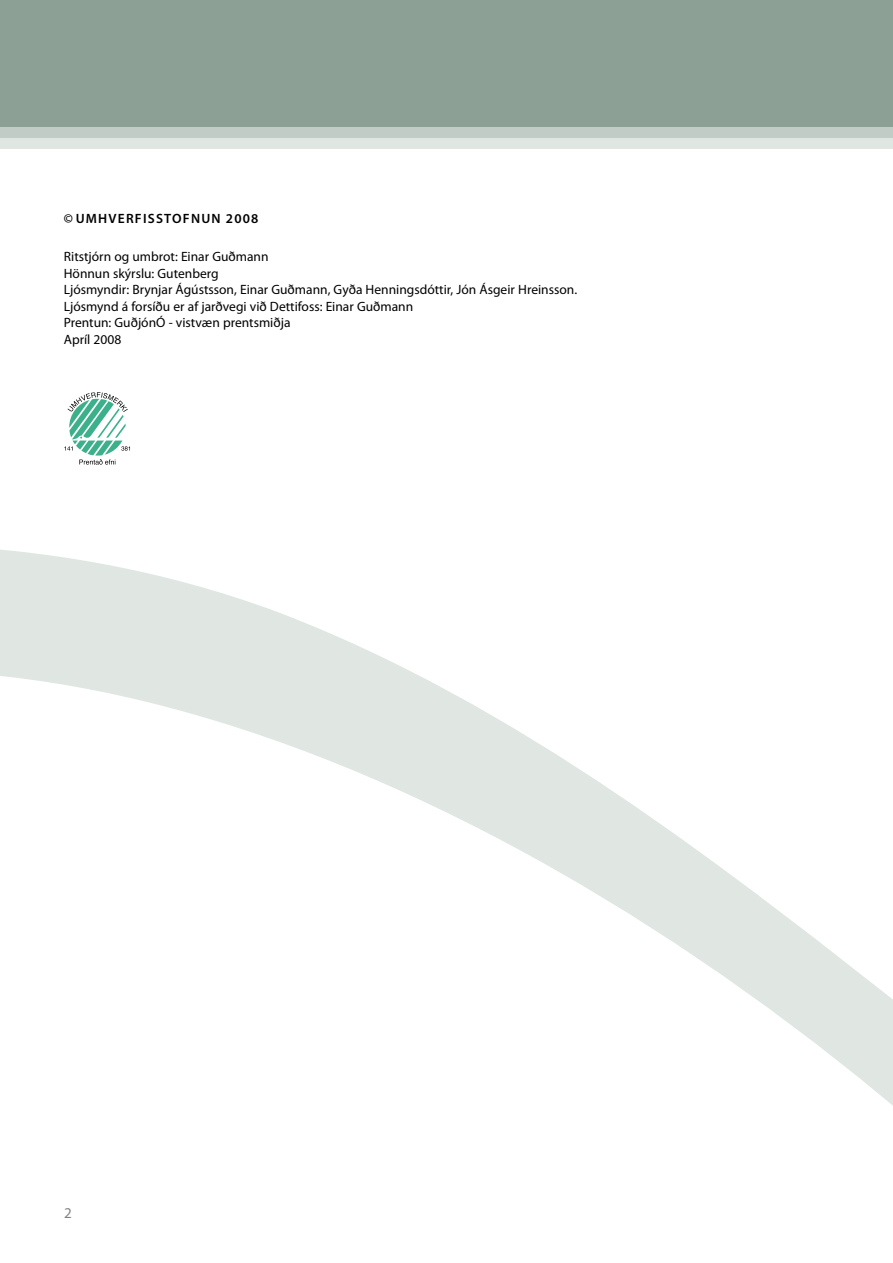
<style>
.page{position:relative;width:893px;height:1263px;background:#fff}
.page>*{position:absolute;margin:0;border:0;box-sizing:border-box;transform-origin:0 0}
.t1{font:15px "Myriad Pro";color:#808285}
.t2{font:13.5px/16.5px "Myriad Pro";color:#000}
.t3{font:600 13.5px "Myriad Pro";letter-spacing:.09em;color:#000}
</style>
<div class="page">
<div style="left:0;top:0;width:893px;height:128px;background:#8da095"></div>
<div style="left:0;top:128px;width:893px;height:10px;background:#c0ccc5"></div>
<div style="left:0;top:138px;width:893px;height:11px;background:#e0e6e2"></div>
<svg style="left:0;top:549px;width:893px;height:557px"></svg>
<svg style="left:64px;top:392px;width:66px;height:73px"></svg>
<p class="t3" style="left:64px;top:210px;width:196px">© UMHVERFISSTOFNUN 2008</p>
<p class="t2" style="left:64px;top:248px;width:515px">Ritstjórn og umbrot: Einar Guðmann<br>Hönnun skýrslu: Gutenberg<br>Ljósmyndir: Brynjar Ágústsson, Einar Guðmann, Gyða Henningsdóttir, Jón Ásgeir Hreinsson.<br>Ljósmynd á forsíðu er af jarðvegi við Dettifoss: Einar Guðmann<br>Prentun: GuðjónÓ - vistvæn prentsmiðja<br>Apríl 2008</p>
<p class="t1" style="left:64px;top:1204px;width:9px">2</p>
</div>
